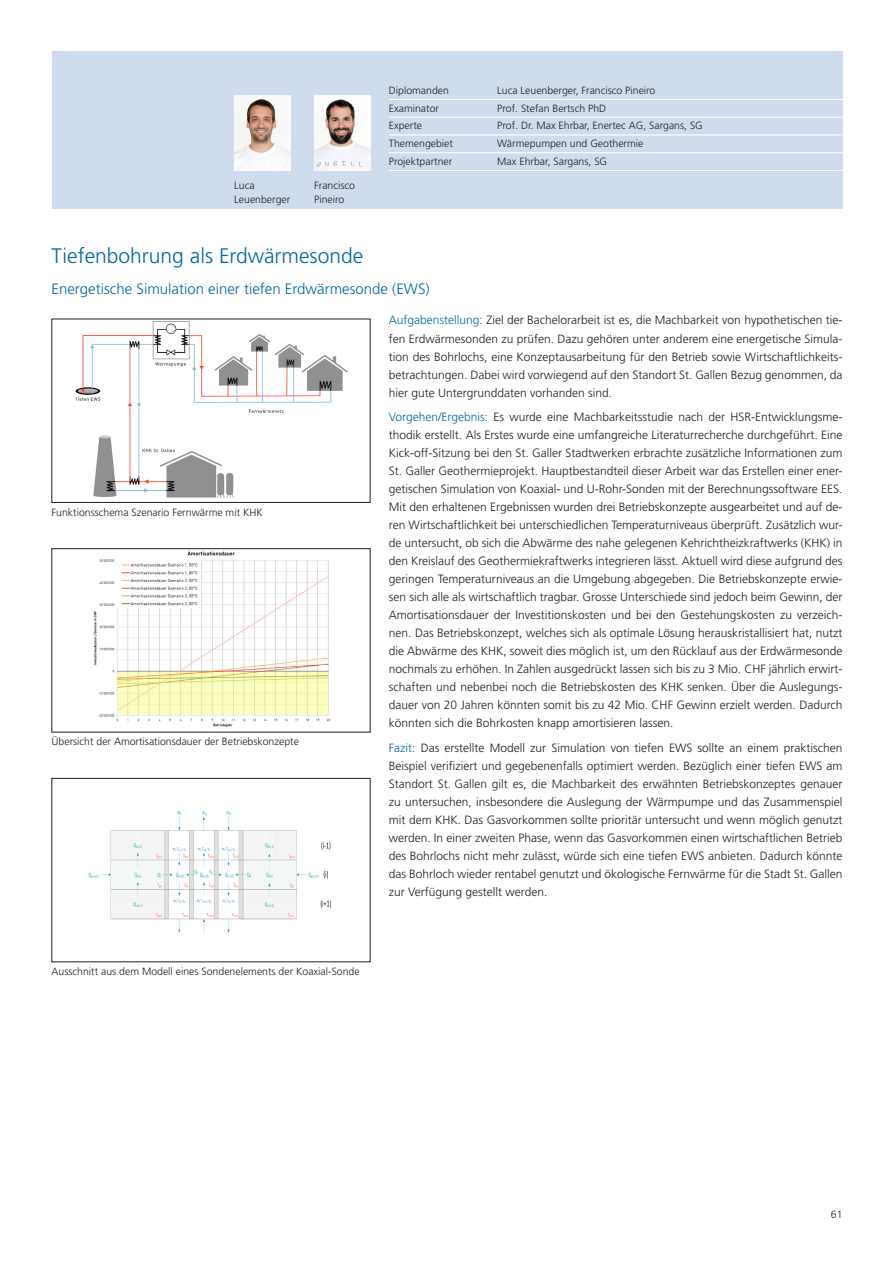
<style>
.page{position:relative;width:893px;height:1264px;background:#fff}
.page>*{position:absolute;margin:0;border:0;box-sizing:border-box;transform-origin:0 0}
.t1{font:300 21px "Frutiger LT Pro";color:#0068a5}
.t2{font:300 15px "Frutiger LT Pro";color:#0068a5}
.t3{font:300 12px/18px "Frutiger LT Pro";color:#231f20;text-align:justify}
.t4{font:300 10.5px/13.5px "Frutiger LT Pro";color:#231f20}
.s1{color:#0068a5}
</style>
<div class="page">
<div style="left:52px;top:52px;width:790px;height:157px;background:#cedced"></div>
<img style="left:75px;top:321px;width:273px;height:178px">
<img style="left:93px;top:551px;width:237px;height:176px">
<div style="left:52px;top:548px;width:318px;height:184px;border:1px solid #231f20"></div>
<img style="left:88px;top:811px;width:243px;height:122px">
<div style="left:52px;top:778px;width:318px;height:183px;border:1px solid #231f20"></div>
<hr style="left:389px;top:99px;width:453px;height:1px;background:#fff">
<hr style="left:389px;top:117px;width:453px;height:1px;background:#fff">
<hr style="left:389px;top:134px;width:453px;height:1px;background:#fff">
<hr style="left:389px;top:152px;width:453px;height:1px;background:#fff">
<hr style="left:389px;top:170px;width:453px;height:1px;background:#fff">
<img style="left:234px;top:96px;width:56px;height:75px">
<img style="left:314px;top:96px;width:56px;height:75px">
<p class="t4" style="left:234px;top:179px;width:58px">Luca<br>Leuenberger</p>
<p class="t4" style="left:314px;top:179px;width:42px">Francisco<br>Pineiro</p>
<p class="t4" style="left:389px;top:83px;width:62px">Diplomanden</p>
<p class="t4" style="left:497px;top:83px;width:160px">Luca Leuenberger, Francisco Pineiro</p>
<p class="t4" style="left:389px;top:101px;width:52px">Examinator</p>
<p class="t4" style="left:497px;top:101px;width:110px">Prof. Stefan Bertsch PhD</p>
<p class="t4" style="left:389px;top:119px;width:35px">Experte</p>
<p class="t4" style="left:497px;top:119px;width:207px">Prof. Dr. Max Ehrbar, Enertec AG, Sargans, SG</p>
<p class="t4" style="left:389px;top:137px;width:66px">Themengebiet</p>
<p class="t4" style="left:497px;top:137px;width:148px">Wärmepumpen und Geothermie</p>
<p class="t4" style="left:389px;top:154px;width:65px">Projektpartner</p>
<p class="t4" style="left:497px;top:154px;width:111px">Max Ehrbar, Sargans, SG</p>
<h1 class="t1" style="left:52px;top:244px;width:313px">Tiefenbohrung als Erdwärmesonde</h1>
<p class="t2" style="left:52px;top:280px;width:380px">Energetische Simulation einer tiefen Erdwärmesonde (EWS)</p>
<p class="t4" style="left:52px;top:505px;width:213px">Funktionsschema Szenario Fernwärme mit KHK</p>
<p class="t4" style="left:52px;top:735px;width:249px">Übersicht der Amortisationsdauer der Betriebskonzepte</p>
<p class="t4" style="left:52px;top:964px;width:310px">Ausschnitt aus dem Modell eines Sondenelements der Koaxial-Sonde</p>
<p class="t3" style="left:389px;top:311px;width:455px"><span class="s1">Aufgabenstellung:</span> Ziel der Bachelorarbeit ist es, die Machbarkeit von hypothetischen tie&shy;fen Erdwärmesonden zu prüfen. Dazu gehören unter anderem eine energetische Simula&shy;tion des Bohrlochs, eine Konzeptausarbeitung für den Betrieb sowie Wirtschaftlichkeits&shy;betrachtungen. Dabei wird vorwiegend auf den Standort St. Gallen Bezug genommen, da hier gute Untergrunddaten vorhanden sind.</p>
<p class="t3" style="left:389px;top:408px;width:455px"><span class="s1">Vorgehen/Ergebnis:</span> Es wurde eine Machbarkeitsstudie nach der HSR-Entwicklungsme&shy;thodik erstellt. Als Erstes wurde eine umfangreiche Literaturrecherche durchgeführt. Eine Kick-off-Sitzung bei den St. Galler Stadtwerken erbrachte zusätzliche Informationen zum St. Galler Geothermieprojekt. Hauptbestandteil dieser Arbeit war das Erstellen einer ener&shy;getischen Simulation von Koaxial- und U-Rohr-Sonden mit der Berechnungssoftware EES.<br>Mit den erhaltenen Ergebnissen wurden drei Betriebskonzepte ausgearbeitet und auf de&shy;ren Wirtschaftlichkeit bei unterschiedlichen Temperaturniveaus überprüft. Zusätzlich wur&shy;de untersucht, ob sich die Abwärme des nahe gelegenen Kehrichtheizkraftwerks (KHK) in den Kreislauf des Geothermiekraftwerks integrieren lässt. Aktuell wird diese aufgrund des geringen Temperaturniveaus an die Umgebung abgegeben. Die Betriebskonzepte erwie&shy;sen sich alle als wirtschaftlich tragbar. Grosse Unterschiede sind jedoch beim Gewinn, der Amortisationsdauer der Investitionskosten und bei den Gestehungskosten zu verzeich&shy;nen. Das Betriebskonzept, welches sich als optimale Lösung herauskristallisiert hat, nutzt die Abwärme des KHK, soweit dies möglich ist, um den Rücklauf aus der Erdwärmesonde nochmals zu erhöhen. In Zahlen ausgedrückt lassen sich bis zu 3 Mio. CHF jährlich erwirt&shy;schaften und nebenbei noch die Betriebskosten des KHK senken. Über die Auslegungs&shy;dauer von 20 Jahren könnten somit bis zu 42 Mio. CHF Gewinn erzielt werden. Dadurch könnten sich die Bohrkosten knapp amortisieren lassen.</p>
<p class="t3" style="left:389px;top:738px;width:455px"><span class="s1">Fazit:</span> Das erstellte Modell zur Simulation von tiefen EWS sollte an einem praktischen Beispiel verifiziert und gegebenenfalls optimiert werden. Bezüglich einer tiefen EWS am Standort St. Gallen gilt es, die Machbarkeit des erwähnten Betriebskonzeptes genauer zu untersuchen, insbesondere die Auslegung der Wärmpumpe und das Zusammenspiel mit dem KHK. Das Gasvorkommen sollte prioritär untersucht und wenn möglich genutzt werden. In einer zweiten Phase, wenn das Gasvorkommen einen wirtschaftlichen Betrieb des Bohrlochs nicht mehr zulässt, würde sich eine tiefen EWS anbieten. Dadurch könnte das Bohrloch wieder rentabel genutzt und ökologische Fernwärme für die Stadt St. Gallen zur Verfügung gestellt werden.</p>
<p class="t4" style="left:831px;top:1206px;width:13px">61</p>
</div>
